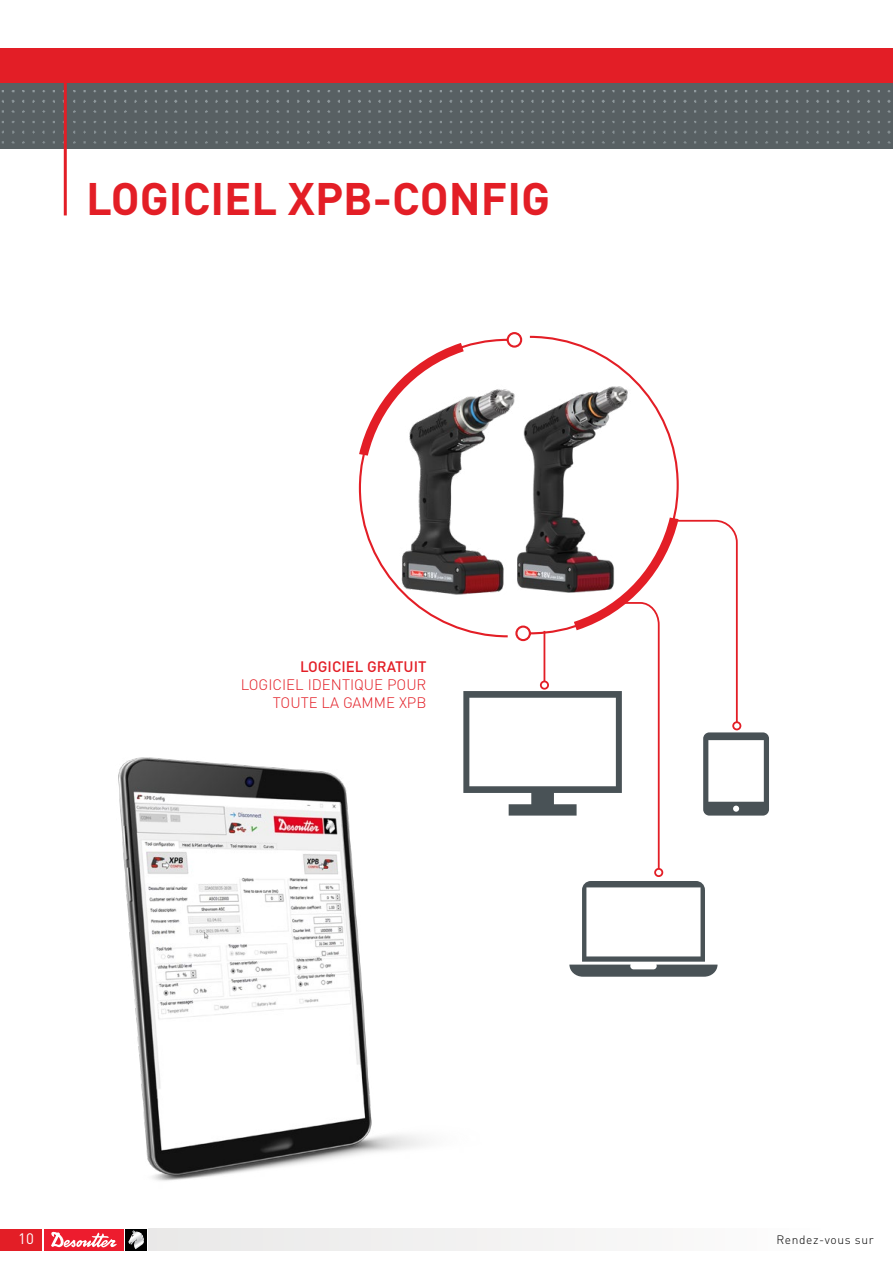
<style>
.page{position:relative;width:893px;height:1263px;background:#fff}
.page>*{position:absolute;margin:0;border:0;box-sizing:border-box;transform-origin:0 0}
.t1{font:700 45px "DIN";color:#e31e26}
.t2{font:300 15px/18px "DIN";color:#e31e26;text-align:right}
.t3{font:500 15px "DIN";color:#e31e26}
.t4{font:15px "DIN";color:#fff}
.t5{font:300 12px "DIN";letter-spacing:.05em;color:#000}
</style>
<div class="page">
<div style="left:0;top:83px;width:893px;height:66px;background:#586063"></div>
<div style="left:0;top:49px;width:893px;height:34px;background:#e31e26"></div>
<div style="left:0;top:1229px;width:43px;height:21px;background:#e31e26"></div>
<svg style="left:125px;top:1229px;width:1px;height:21px"></svg>
<div style="left:126px;top:1229px;width:21px;height:21px;background:#000"></div>
<div style="left:44px;top:1229px;width:80px;height:21px;background:#ed1c2e"></div>
<svg style="left:51px;top:1231px;width:66px;height:16px"></svg>
<svg style="left:128px;top:1230px;width:16px;height:19px"></svg>
<div style="left:148px;top:1229px;width:675px;height:21px;background:#f3f2f1"></div>
<div style="left:654px;top:868px;width:9px;height:9px;border:2px solid #e31e26;border-radius:50%"></div>
<svg style="left:407px;top:332px;width:114px;height:299px"></svg>
<svg style="left:395px;top:343px;width:69px;height:42px"></svg>
<svg style="left:514px;top:335px;width:165px;height:182px"></svg>
<img style="left:507px;top:380px;width:131px;height:137px">
<img style="left:358px;top:385px;width:167px;height:213px">
<svg style="left:569px;top:881px;width:148px;height:96px"></svg>
<svg style="left:463px;top:517px;width:306px;height:354px"></svg>
<div style="left:732px;top:721px;width:9px;height:9px;border:2px solid #e31e26;border-radius:50%"></div>
<hr style="left:544px;top:631px;width:1px;height:50px;background:#e31e26">
<div style="left:540px;top:680px;width:9px;height:10px;border:2px solid #e31e26;border-radius:50%"></div>
<img style="left:118px;top:741px;width:422px;height:440px">
<hr style="left:64px;top:80px;width:3px;height:135px;background:#e31e26">
<h1 class="t1" style="left:86px;top:169px;width:466px">LOGICIEL XPB-CONFIG</h1>
<p class="t3" style="left:300px;top:657px;width:128px">LOGICIEL GRATUIT</p>
<p class="t2" style="left:241px;top:675px;width:187px">LOGICIEL IDENTIQUE POUR<br>TOUTE LA GAMME XPB</p>
<p class="t4" style="left:18px;top:1229px;width:17px">10</p>
<p class="t5" style="left:776px;top:1232px;width:99px">Rendez-vous sur</p>
</div>
